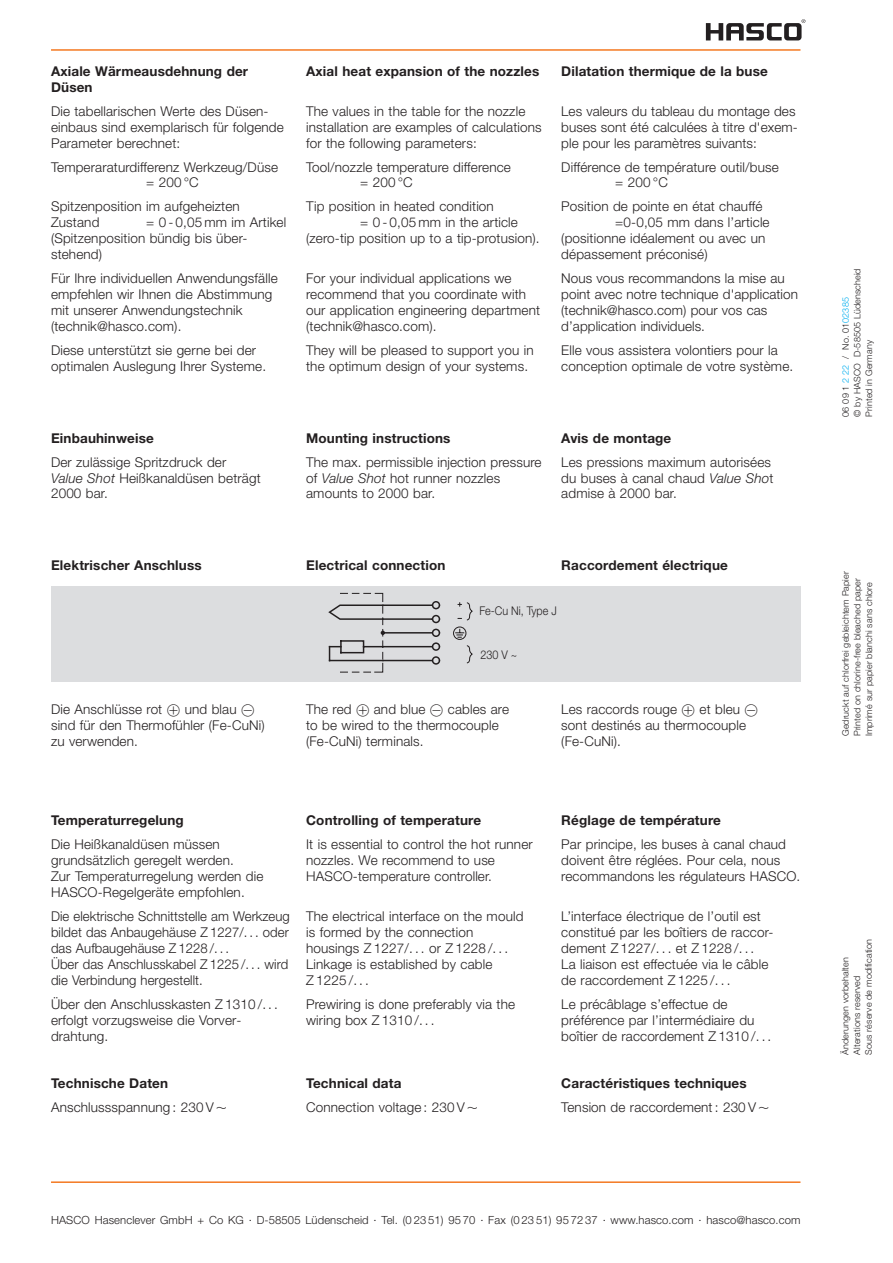
<style>
.page{position:relative;width:893px;height:1263px;background:#fff}
.page>*{position:absolute;margin:0;border:0;box-sizing:border-box;transform-origin:0 0}
.t1{font:300 13.5px/15.9px "Helvetica Neue";letter-spacing:.01em;color:#231f20}
.t2{font:700 13.5px/15.9px "Helvetica Neue";letter-spacing:.01em;color:#231f20}
.t3{font:300 12px "Helvetica Neue";color:#231f20;scale:.9 1}
.t4{font:300 11.25px "Helvetica Neue";letter-spacing:.01em;color:#231f20}
.t5{font:300 9px/11.7px "Helvetica Neue";letter-spacing:.01em;color:#231f20}
.s1{font-style:italic}
.s2{font-family:"Mathematical Pi Six";font-weight:400}
.s3{font-weight:700}
.s4{font-family:"European Pi Two";font-weight:400}
.s5{font-weight:300}
.s6{color:#00aeef}
</style>
<div class="page">
<hr style="left:51px;top:49px;width:749px;height:2px;background:#f47921">
<hr style="left:51px;top:1181px;width:749px;height:2px;background:#f47921">
<svg style="left:706px;top:19px;width:99px;height:21px"></svg>
<div style="left:51px;top:586px;width:749px;height:95px;background:#dcdddf"></div>
<svg style="left:328px;top:593px;width:113px;height:80px"></svg>
<svg style="left:453px;top:602px;width:20px;height:62px"></svg>
<p class="t2" style="left:51px;top:64px;width:199px">Axiale Wärmeausdehnung der<br>Düsen</p>
<p class="t1" style="left:51px;top:104px;width:234px">Die tabellarischen Werte des Düsen&shy;einbaus sind exemplarisch für folgende<br>Parameter berechnet:</p>
<p class="t1" style="left:146px;top:160px;width:133px;text-indent:-95px">Temperaraturdifferenz Werkzeug/Düse = 200 °C</p>
<p class="t1" style="left:51px;top:200px;width:190px">Spitzenposition im aufgeheizten<br>Zustand</p>
<p class="t1" style="left:51px;top:216px;width:237px;text-indent:95px">= 0 - 0,05 mm im Artikel (Spitzenposition bündig bis über&shy;stehend)</p>
<p class="t1" style="left:51px;top:272px;width:228px">Für Ihre individuellen Anwendungsfälle empfehlen wir Ihnen die Abstimmung mit unserer Anwendungstechnik (technik@hasco.com).</p>
<p class="t1" style="left:51px;top:343px;width:217px">Diese unterstützt sie gerne bei der optimalen Auslegung Ihrer Systeme.</p>
<p class="t2" style="left:306px;top:64px;width:235px">Axial heat expansion of the nozzles</p>
<p class="t1" style="left:306px;top:104px;width:237px">The values in the table for the nozzle installation are examples of calculations for the following parameters:</p>
<p class="t1" style="left:360px;top:160px;width:152px;text-indent:-54px">Tool/nozzle temperature difference = 200 °C</p>
<p class="t1" style="left:306px;top:200px;width:189px">Tip position in heated condition</p>
<p class="t1" style="left:360px;top:216px;width:159px">= 0 - 0,05 mm in the article</p>
<p class="t1" style="left:306px;top:232px;width:235px">(zero-tip position up to a tip-protusion).</p>
<p class="t1" style="left:306px;top:272px;width:235px">For your individual applications we recommend that you coordinate with our application engineering department (technik@hasco.com).</p>
<p class="t1" style="left:306px;top:343px;width:229px">They will be pleased to support you in the optimum design of your systems.</p>
<p class="t2" style="left:561px;top:64px;width:208px">Dilatation thermique de la buse</p>
<p class="t1" style="left:561px;top:104px;width:238px">Les valeurs du tableau du montage des buses sont été calculées à titre d'exem - ple pour les paramètres suivants:</p>
<p class="t1" style="left:615px;top:160px;width:165px;text-indent:-54px">Différence de température outil/buse = 200 °C</p>
<p class="t1" style="left:561px;top:200px;width:203px">Position de pointe en état chauffé</p>
<p class="t1" style="left:615px;top:216px;width:156px">=0-0,05 mm dans l’article</p>
<p class="t1" style="left:561px;top:232px;width:206px">(positionne idéalement ou avec un</p>
<p class="t1" style="left:561px;top:248px;width:148px">dépassement préconisé)</p>
<p class="t1" style="left:561px;top:272px;width:238px">Nous vous recommandons la mise au point avec notre technique d'application (technik@hasco.com) pour vos cas d’application individuels.</p>
<p class="t1" style="left:561px;top:343px;width:233px">Elle vous assistera volontiers pour la conception optimale de votre système.</p>
<p class="t2" style="left:51px;top:431px;width:104px">Einbauhinweise</p>
<p class="t1" style="left:51px;top:455px;width:211px">Der zulässige Spritzdruck der<br><span class="s1">Value Shot</span> Heißkanaldüsen beträgt<br>2000 bar.</p>
<p class="t2" style="left:306px;top:431px;width:146px">Mounting instructions</p>
<p class="t1" style="left:306px;top:455px;width:237px">The max. permissible injection pressure of <span class="s1">Value Shot</span> hot runner nozzles amounts to 2000 bar.</p>
<p class="t2" style="left:561px;top:431px;width:112px">Avis de montage</p>
<p class="t1" style="left:561px;top:455px;width:214px">Les pressions maximum autorisées du buses à canal chaud <span class="s1">Value Sho</span>t admise à 2000 bar.</p>
<p class="t2" style="left:51px;top:559px;width:152px">Elektrischer Anschluss</p>
<p class="t1" style="left:51px;top:702px;width:215px">Die Anschlüsse rot <span class="s2">-</span> und blau<br>sind für den Thermo fühler (Fe-CuNi) zu verwenden.</p>
<p class="t2" style="left:306px;top:559px;width:141px">Electrical connection</p>
<p class="t2" style="left:561px;top:559px;width:168px">Raccordement électrique</p>
<p class="t3" style="left:479px;top:606px;width:88px">Fe-Cu Ni, Type J</p>
<p class="t3" style="left:480px;top:650px;width:43px">230 V ~</p>
<p class="t1" style="left:306px;top:702px;width:121px">The red <span class="s2">-</span> and blue</p>
<p class="t1" style="left:306px;top:702px;width:204px;text-indent:142px">cables are to be wired to the thermocouple (Fe-CuNi) terminals.</p>
<p class="t1" style="left:561px;top:702px;width:186px">Les raccords rouge <span class="s2">-</span> et bleu sont destinés au thermocouple (Fe-CuNi).</p>
<p class="t2" style="left:51px;top:814px;width:134px">Temperaturregelung</p>
<p class="t1" style="left:51px;top:838px;width:214px">Die Heißkanaldüsen müssen<br>grund sätzlich geregelt werden.<br>Zur Temperaturregelung werden die<br>HASCO-Regelgeräte empfohlen.</p>
<p class="t1" style="left:51px;top:909px;width:240px">Die elektrische Schnittstelle am Werk zeug bildet das Anbaugehäuse Z 1227/. . . oder das Aufbaugehäuse Z 1228 /. . .<br>Über das Anschluss kabel Z 1225 /. . . wird die Verbindung hergestellt.</p>
<p class="t1" style="left:51px;top:997px;width:228px">Über den Anschlusskasten Z 1310 /. . . er folgt vorzugsweise die Vorver - drahtung.</p>
<p class="t1" style="left:51px;top:1073px;width:178px;line-height:23.9px"><span class="s3">Technische Daten<br></span>Anschlussspannung : 230 V <span class="s4">-</span></p>
<p class="t2" style="left:306px;top:814px;width:176px">Controlling of temperature</p>
<p class="t1" style="left:306px;top:838px;width:228px">It is essential to control the hot runner nozzles. We recommend to use<br>HASCO-temperature controller.</p>
<p class="t1" style="left:306px;top:909px;width:219px">The electrical interface on the mould is formed by the connection housings Z 1227/. . . or Z 1228 /. . .<br>Linkage is established by cable<br>Z 1225 /. . .</p>
<p class="t1" style="left:306px;top:997px;width:210px">Prewiring is done preferably via the wiring box Z 1310 /. . .</p>
<p class="t1" style="left:306px;top:1073px;width:173px;line-height:23.9px"><span class="s3">Technical data<br></span>Connection voltage : 230 V <span class="s4">-</span></p>
<p class="t2" style="left:561px;top:814px;width:161px">Réglage de température</p>
<p class="t1" style="left:561px;top:838px;width:240px">Par principe, les buses à canal chaud doivent être réglées. Pour cela, nous recom mandons les régulateurs HASCO.</p>
<p class="t1" style="left:561px;top:909px;width:214px">L’interface électrique de l’outil est constitué par les boîtiers de raccor&shy;dement Z 1227/. . . et Z 1228 /. . .<br>La liaison est effectuée via le câble de raccordement Z 1225 /. . .</p>
<p class="t1" style="left:561px;top:997px;width:212px">Le précâblage s’effectue de<br>préfé rence par l’intermédiaire du boîtier de raccordement Z 1310 /. . .</p>
<p class="t2" style="left:561px;top:1073px;width:210px;line-height:23.9px">Caractéristiques techniques<br><span class="s5">Tension de raccordement : 230 V</span> <span class="s4">-</span></p>
<p class="t4" style="left:51px;top:1215px;width:751px">HASCO Hasenclever GmbH + Co KG · D-58505 Lüdenscheid · Tel. (0 23 51) 95 70 · Fax (0 23 51) 95 72 37 · www.hasco.com · hasco@hasco.com</p>
<p class="t5" style="left:840px;top:417px;width:150px;rotate:-90deg">06 09 1 <span class="s6">2 22</span> / No. 01<span class="s6">02385<br></span>© by HASCO D-58505 Lüdenscheid<br>Printed in Germany</p>
<p class="t5" style="left:840px;top:736px;width:167px;rotate:-90deg">Gedruckt auf chlorfrei gebleichtem Papier<br>Printed on chlorine-free bleached paper<br>Imprimé sur papier blanchi sans chlore</p>
<p class="t5" style="left:840px;top:1054px;width:117px;rotate:-90deg">Änderungen vorbehalten<br>Alterations reserved<br>Sous réserve de modification</p>
</div>
